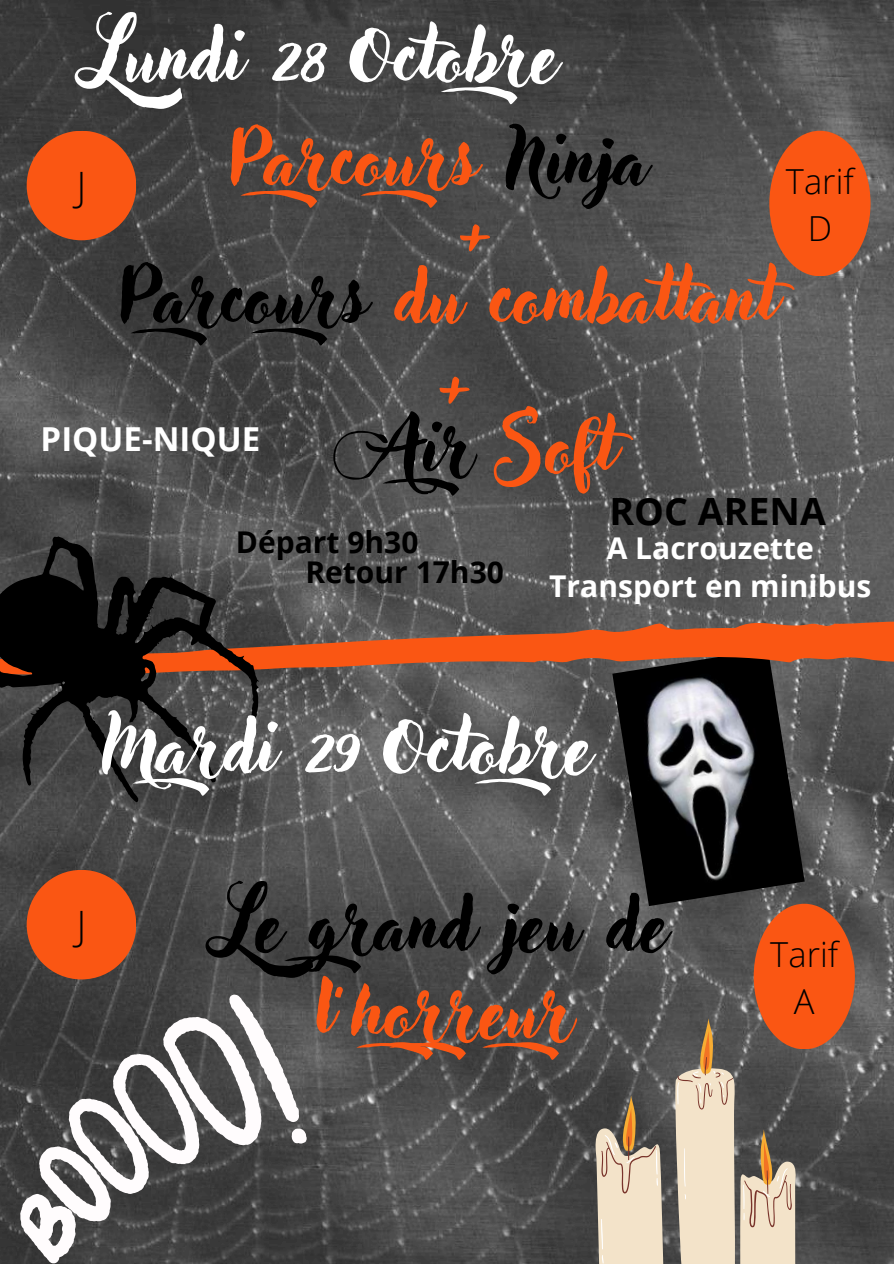
<style>
.page{position:relative;width:894px;height:1264px;background:#fff}
.page>*{position:absolute;margin:0;border:0;box-sizing:border-box;transform-origin:0 0}
.t1{font:75px/137.7px "Adlery Pro Swash";color:#fa5613;text-align:center}
.t2{font:75px "Adlery Pro Swash";color:#fff}
.t3{font:75px "Adlery Pro Swash";color:#000}
.t4{font:300 40.5px "Open Sans";color:#000}
.t5{font:700 37.5px "Open Sans";color:#000}
.t6{font:300 34.5px/47.2px "Open Sans";color:#000;text-align:center}
.t7{font:700 33px "Open Sans";color:#fff}
.t8{font:700 30px/38.2px "Open Sans";color:#fff;text-align:center}
.t9{font:700 30px/30.8px "Open Sans";color:#000}
.s1{color:#000}
</style>
<div class="page">
<img style="left:0;top:0;width:893px;height:1263px">
<img style="left:612px;top:681px;width:192px;height:225px">
<div style="left:27px;top:131px;width:109px;height:109px;background:#fa5613;border-radius:50%"></div>
<div style="left:27px;top:869px;width:109px;height:110px;background:#fa5613;border-radius:50%"></div>
<svg style="left:259px;top:617px;width:634px;height:64px;background:#9c5335"></svg>
<div style="left:769px;top:131px;width:101px;height:145px;background:#fa5613;border-radius:50%"></div>
<div style="left:753px;top:903px;width:101px;height:146px;background:#fa5613;border-radius:50%"></div>
<svg style="left:20px;top:994px;width:287px;height:269px"></svg>
<svg style="left:591px;top:1094px;width:72px;height:169px;background:#b6a894"></svg>
<svg style="left:673px;top:1017px;width:125px;height:246px;background:#aa9b89"></svg>
<svg style="left:0;top:536px;width:259px;height:266px;background:#383331"></svg>
<p class="t2" style="left:89px;top:20px;width:505px">Lundi 28 Octobre</p>
<p class="t1" style="left:118px;top:103px;width:659px">Parcours <span class="s1">Ninja<br>Parcours</span> du combat ant</p>
<p class="t6" style="left:785px;top:157px;width:69px">Tarif<br>D</p>
<p class="t4" style="left:76px;top:157px;width:12px">J</p>
<p class="t1" style="left:437px;top:171px;width:59px;line-height:152.2px;text-align:left">+ +</p>
<p class="t1" style="left:338px;top:391px;width:277px"><span class="s1">Air</span>Soft</p>
<p class="t7" style="left:41px;top:415px;width:221px">PIQUE-NIQUE</p>
<p class="t5" style="left:609px;top:484px;width:218px">ROC ARENA</p>
<p class="t9" style="left:305px;top:525px;width:200px;text-indent:-69px">Départ 9h30<br>Retour 17h30</p>
<p class="t8" style="left:549px;top:528px;width:323px">A Lacrouzette<br>Transport en minibus</p>
<p class="t2" style="left:101px;top:711px;width:527px">Mardi 29 Octobre</p>
<p class="t4" style="left:76px;top:896px;width:12px">J</p>
<p class="t3" style="left:220px;top:889px;width:448px">Le grand jeu de</p>
<p class="t1" style="left:315px;top:955px;width:321px">l’horeur</p>
<p class="t6" style="left:770px;top:929px;width:69px">Tarif<br>A</p>
</div>
